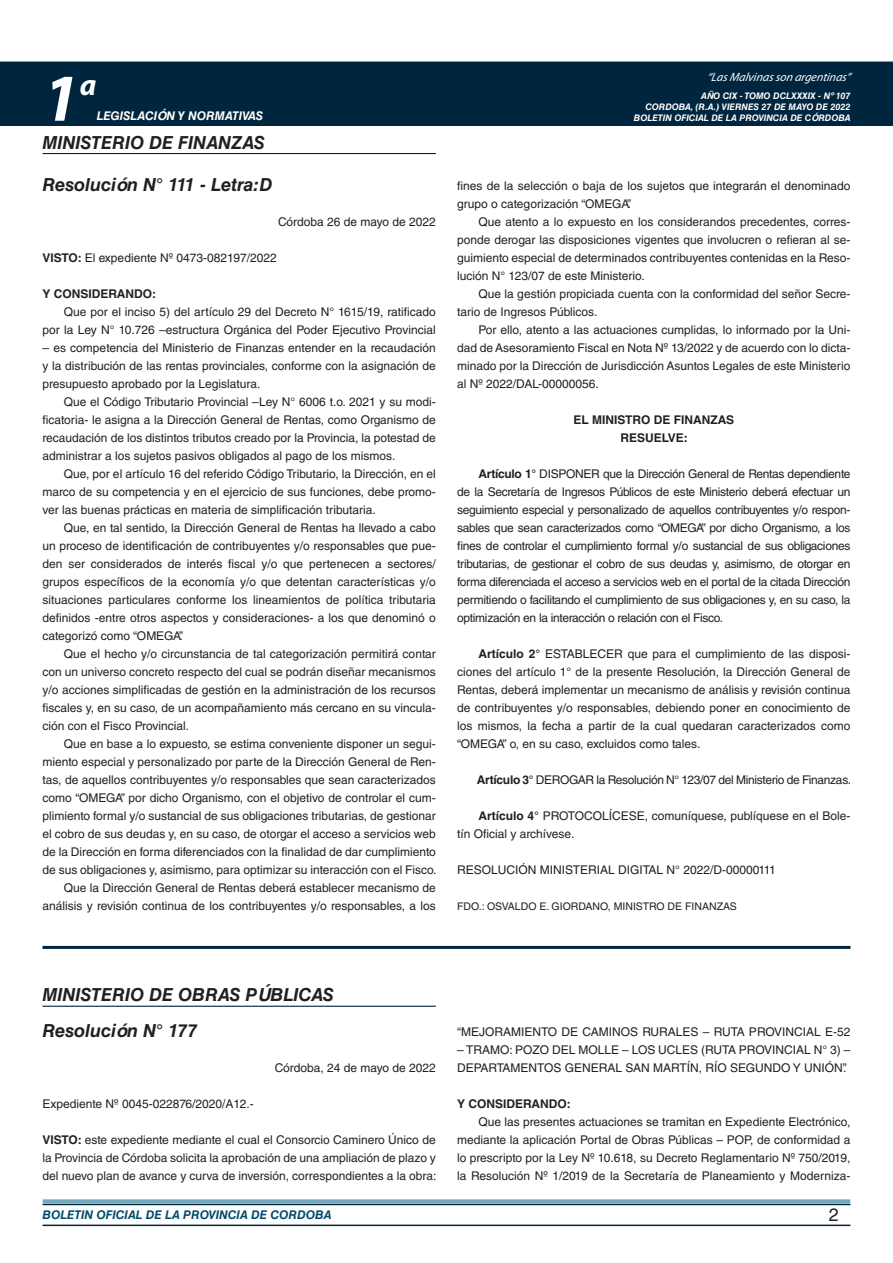
<style>
.page{position:relative;width:893px;height:1263px;background:#fff}
.page>*{position:absolute;margin:0;border:0;box-sizing:border-box;transform-origin:0 0}
.t1{font:italic 700 67.5px "Myriad Pro";color:#fff}
.t2{font:italic 700 30px "Myriad Pro";color:#fff}
.NOMBRE_DE_MINISTERIO{font:italic 700 18px "Helvetica LT Std";color:#231f20}
.t3{font:18px "Helvetica LT Std";color:#231f20}
.TEXTO_BASE{font:12px/18px "Helvetica LT Std";color:#231f20;text-align:justify}
.TEXTO_BASE-2{font:12px "Helvetica LT Std";letter-spacing:-.025em;color:#231f20}
.FECHA{font:12px "Helvetica LT Std";color:#231f20}
.t4{font:italic 700 12px "Helvetica LT Std";color:#004b6c}
.RESUELVE{font:700 12px "Helvetica LT Std";color:#231f20}
.TEXTO_BASE-3{font:700 12px "Helvetica LT Std";color:#231f20}
.t5{font:italic 12px "Myriad Pro";color:#fff}
.t6{font:italic 700 12px "Helvetica LT Std";color:#fff}
.FIRMA{font:10.5px "Helvetica LT Std";color:#231f20}
.t7{font:italic 700 9px/10.8px "Helvetica LT Std";color:#fff;text-align:right}
.s1{font-weight:700}
</style>
<div class="page">
<div style="left:0;top:61px;width:893px;height:6px;background:#73a5b8"></div>
<div style="left:0;top:62px;width:893px;height:64px;background:#00263f"></div>
<hr style="left:43px;top:1224px;width:807px;height:2px;background:#00263f">
<div style="left:42px;top:1198px;width:809px;height:8px;background:#fff;opacity:.75"></div>
<hr style="left:43px;top:153px;width:393px;height:1px;background:#00263f">
<hr style="left:43px;top:946px;width:807px;height:3px;background:#00263f">
<hr style="left:43px;top:1006px;width:393px;height:1px;background:#00263f">
<h1 class="t1" style="left:43px;top:54px;width:38px">1</h1>
<h2 class="t2" style="left:80px;top:66px;width:18px">a</h2>
<p class="t6" style="left:97px;top:109px;width:168px">LEGISLACIÓN Y NORMATIVAS</p>
<p class="NOMBRE_DE_MINISTERIO" style="left:43px;top:131px;width:224px">MINISTERIO DE FINANZAS</p>
<p class="NOMBRE_DE_MINISTERIO" style="left:43px;top:174px;width:232px">Resolución N° 111 - Letra:D</p>
<p class="FECHA" style="left:278px;top:215px;width:159px">Córdoba 26 de mayo de 2022</p>
<p class="TEXTO_BASE" style="left:43px;top:249px;width:236px"><span class="s1">VISTO:</span> El expediente Nº 0473-082197/2022</p>
<p class="TEXTO_BASE-3" style="left:43px;top:286px;width:115px">Y CONSIDERANDO:</p>
<p class="TEXTO_BASE" style="left:43px;top:303px;width:395px;text-align:right">Que por el inciso 5) del artículo 29 del Decreto N° 1615/19, ratificado<br>por la Ley N° 10.726 –estructura Orgánica del Poder Ejecutivo Provincial</p>
<p class="TEXTO_BASE" style="left:43px;top:339px;width:395px">– es competencia del Ministerio de Finanzas entender en la recaudación y la distribución de las rentas provinciales, conforme con la asignación de presupuesto aprobado por la Legislatura.</p>
<p class="TEXTO_BASE" style="left:43px;top:393px;width:395px;text-indent:21px">Que el Código Tributario Provincial –Ley N° 6006 t.o. 2021 y su modi&shy;ficatoria- le asigna a la Dirección General de Rentas, como Organismo de recaudación de los distintos tributos creado por la Provincia, la potestad de administrar a los sujetos pasivos obligados al pago de los mismos.</p>
<p class="TEXTO_BASE" style="left:43px;top:465px;width:395px;text-indent:21px">Que, por el artículo 16 del referido Código Tributario, la Dirección, en el marco de su competencia y en el ejercicio de sus funciones, debe promo&shy;ver las buenas prácticas en materia de simplificación tributaria.</p>
<p class="TEXTO_BASE" style="left:43px;top:519px;width:395px;text-indent:21px">Que, en tal sentido, la Dirección General de Rentas ha llevado a cabo un proceso de identificación de contribuyentes y/o responsables que pue&shy;den ser considerados de interés fiscal y/o que pertenecen a sectores/ grupos específicos de la economía y/o que detentan características y/o situaciones particulares conforme los lineamientos de política tributaria definidos -entre otros aspectos y consideraciones- a los que denominó o categorizó como “OMEGA”.</p>
<p class="TEXTO_BASE" style="left:43px;top:645px;width:395px;text-indent:21px">Que el hecho y/o circunstancia de tal categorización permitirá contar con un universo concreto respecto del cual se podrán diseñar mecanismos y/o acciones simplificadas de gestión en la administración de los recursos fiscales y, en su caso, de un acompañamiento más cercano en su vincula&shy;ción con el Fisco Provincial.</p>
<p class="TEXTO_BASE" style="left:43px;top:735px;width:395px;text-indent:21px">Que en base a lo expuesto, se estima conveniente disponer un segui&shy;miento especial y personalizado por parte de la Dirección General de Ren&shy;tas, de aquellos contribuyentes y/o responsables que sean caracterizados como “OMEGA” por dicho Organismo, con el objetivo de controlar el cum&shy;plimiento formal y/o sustancial de sus obligaciones tributarias, de gestionar el cobro de sus deudas y, en su caso, de otorgar el acceso a servicios web de la Dirección en forma diferenciados con la finalidad de dar cumplimiento de sus obligaciones y, asimismo, para optimizar su interacción con el Fisco.</p>
<p class="TEXTO_BASE" style="left:43px;top:879px;width:395px;text-align:right">Que la Dirección General de Rentas deberá establecer mecanismo de análisis y revisión continua de los contribuyentes y/o responsables, a los</p>
<p class="t5" style="left:707px;top:70px;width:145px">“LasMalvinasson argentinas”</p>
<p class="t7" style="left:634px;top:91px;width:218px">AÑO CIX - TOMO DCLXXXIX - Nº 107<br>CORDOBA, (R.A.) VIERNES 27 DE MAYO DE 2022<br>BOLETIN OFICIAL DE LA PROVINCIA DE CÓRDOBA</p>
<p class="TEXTO_BASE" style="left:457px;top:177px;width:395px">fines de la selección o baja de los sujetos que integrarán el denominado grupo o categorización “OMEGA”.</p>
<p class="TEXTO_BASE" style="left:457px;top:213px;width:395px;text-indent:21px">Que atento a lo expuesto en los considerandos precedentes, corres&shy;ponde derogar las disposiciones vigentes que involucren o refieran al se&shy;guimiento especial de determinados contribuyentes contenidas en la Reso&shy;lución N° 123/07 de este Ministerio.</p>
<p class="TEXTO_BASE" style="left:457px;top:285px;width:395px;text-indent:21px">Que la gestión propiciada cuenta con la conformidad del señor Secre&shy;tario de Ingresos Públicos.</p>
<p class="TEXTO_BASE" style="left:457px;top:321px;width:395px;text-indent:21px">Por ello, atento a las actuaciones cumplidas, lo informado por la Uni&shy;dad de Asesoramiento Fiscal en Nota Nº 13/2022 y de acuerdo con lo dicta&shy;minado por la Dirección de Jurisdicción Asuntos Legales de este Ministerio al Nº 2022/DAL-00000056.</p>
<p class="RESUELVE" style="left:573px;top:412px;width:162px">EL MINISTRO DE FINANZAS</p>
<p class="RESUELVE" style="left:620px;top:430px;width:69px">RESUELVE:</p>
<p class="TEXTO_BASE" style="left:457px;top:465px;width:395px;text-indent:21px"><span class="s1">Artículo 1°</span> DISPONER que la Dirección General de Rentas dependiente de la Secretaría de Ingresos Públicos de este Ministerio deberá efectuar un seguimiento especial y personalizado de aquellos contribuyentes y/o respon&shy;sables que sean caracterizados como “OMEGA” por dicho Organismo, a los fines de controlar el cumplimiento formal y/o sustancial de sus obligaciones tributarias, de gestionar el cobro de sus deudas y, asimismo, de otorgar en forma diferenciada el acceso a servicios web en el portal de la citada Dirección permitiendo o facilitando el cumplimiento de sus obligaciones y, en su caso, la optimización en la interacción o relación con el Fisco.</p>
<p class="TEXTO_BASE" style="left:457px;top:645px;width:395px;text-indent:21px"><span class="s1">Artículo 2°</span> ESTABLECER que para el cumplimiento de las disposi&shy;ciones del artículo 1° de la presente Resolución, la Dirección General de Rentas, deberá implementar un mecanismo de análisis y revisión continua de contribuyentes y/o responsables, debiendo poner en conocimiento de los mismos, la fecha a partir de la cual quedaran caracterizados como “OMEGA” o, en su caso, excluidos como tales.</p>
<p class="TEXTO_BASE-2" style="left:477px;top:773px;width:376px"><span class="s1">Artículo 3°</span> DEROGAR la Resolución N° 123/07 del Ministerio de Finanzas.</p>
<p class="TEXTO_BASE" style="left:457px;top:807px;width:395px;text-indent:21px"><span class="s1">Artículo 4°</span> PROTOCOLÍCESE, comuníquese, publíquese en el Bole&shy;tín Oficial y archívese.</p>
<p class="TEXTO_BASE" style="left:457px;top:861px;width:320px">RESOLUCIÓN MINISTERIAL DIGITAL N° 2022/D-00000111</p>
<p class="FIRMA" style="left:457px;top:900px;width:281px">FDO.: OSVALDO E. GIORDANO, MINISTRO DE FINANZAS</p>
<p class="NOMBRE_DE_MINISTERIO" style="left:43px;top:984px;width:293px">MINISTERIO DE OBRAS PÚBLICAS</p>
<p class="NOMBRE_DE_MINISTERIO" style="left:43px;top:1020px;width:156px">Resolución N° 177</p>
<p class="FECHA" style="left:275px;top:1061px;width:163px">Córdoba, 24 de mayo de 2022</p>
<p class="TEXTO_BASE" style="left:43px;top:1095px;width:213px">Expediente Nº 0045-022876/2020/A12.-</p>
<p class="TEXTO_BASE" style="left:43px;top:1131px;width:395px"><span class="s1">VISTO:</span> este expediente mediante el cual el Consorcio Caminero Único de la Provincia de Córdoba solicita la aprobación de una ampliación de plazo y del nuevo plan de avance y curva de inversión, correspondientes a la obra:</p>
<p class="TEXTO_BASE" style="left:457px;top:1023px;width:395px">“MEJORAMIENTO DE CAMINOS RURALES – RUTA PROVINCIAL E-52</p>
<p class="TEXTO_BASE" style="left:457px;top:1041px;width:395px">– TRAMO: POZO DEL MOLLE – LOS UCLES (RUTA PROVINCIAL N° 3) –<br>DEPARTAMENTOS GENERAL SAN MARTÍN, RÍO SEGUNDO Y UNIÓN”.</p>
<p class="TEXTO_BASE-3" style="left:457px;top:1096px;width:115px">Y CONSIDERANDO:</p>
<p class="TEXTO_BASE" style="left:457px;top:1113px;width:395px;text-indent:21px">Que las presentes actuaciones se tramitan en Expediente Electrónico, mediante la aplicación Portal de Obras Públicas – POP, de conformidad a lo prescripto por la Ley Nº 10.618, su Decreto Reglamentario Nº 750/2019, la Resolución Nº 1/2019 de la Secretaría de Planeamiento y Moderniza-</p>
<p class="t4" style="left:43px;top:1208px;width:290px">BOLETIN OFICIAL DE LA PROVINCIA DE CORDOBA</p>
<p class="t3" style="left:829px;top:1204px;width:12px">2</p>
</div>
